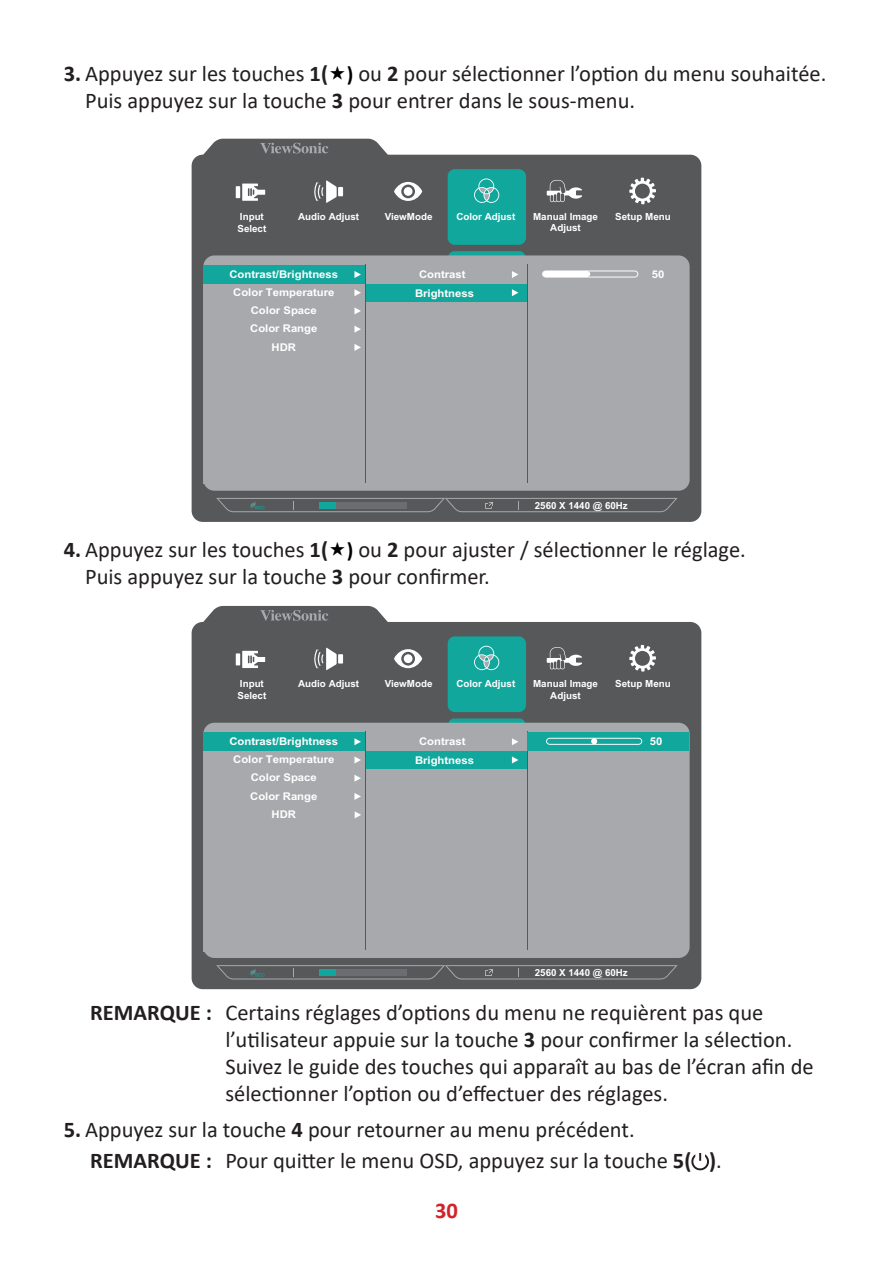
<style>
.page{position:relative;width:893px;height:1263px;background:#fff}
.page>*{position:absolute;margin:0;border:0;box-sizing:border-box;transform-origin:0 0}
.t1{font:22.5px/27px "Calibri";color:#231f20}
.t2{font:700 22.5px "Calibri";color:#d1232a}
.t3{font:700 10.65px/18.3px "Arial";color:#fff;text-align:center;scale:1.06 1}
.t4{font:700 9.75px/11.7px "Arial";color:#fff}
.s1{font-weight:700}
.s2{font-weight:700;font-size:21px;color:#000}
</style>
<div class="page">
<div style="left:192px;top:155px;width:509px;height:367px;background:#57585a;border-radius:11px"></div>
<svg style="left:449px;top:251px;width:76px;height:4px"></svg>
<div style="left:203px;top:255px;width:487px;height:236px;background:#a8a9ad;border-radius:11px"></div>
<div style="left:448px;top:169px;width:78px;height:76px;background:#12a79d;border-radius:7px"></div>
<svg style="left:354px;top:326px;width:7px;height:7px"></svg>
<svg style="left:354px;top:307px;width:7px;height:7px"></svg>
<div style="left:366px;top:284px;width:161px;height:18px;background:#12a79d"></div>
<svg style="left:354px;top:289px;width:7px;height:7px"></svg>
<div style="left:203px;top:265px;width:162px;height:19px;background:#12a79d"></div>
<svg style="left:354px;top:271px;width:7px;height:7px"></svg>
<svg style="left:512px;top:271px;width:6px;height:7px"></svg>
<svg style="left:512px;top:289px;width:6px;height:7px"></svg>
<div style="left:203px;top:466px;width:162px;height:18px;background:#a8a9ad"></div>
<hr style="left:527px;top:264px;width:1px;height:219px;background:#57585a">
<hr style="left:365px;top:264px;width:1px;height:219px;background:#57585a">
<svg style="left:216px;top:498px;width:462px;height:14px"></svg>
<svg style="left:198px;top:139px;width:195px;height:17px"></svg>
<svg style="left:542px;top:270px;width:96px;height:8px"></svg>
<div style="left:543px;top:271px;width:47px;height:6px;background:#fff;border-radius:3px"></div>
<svg style="left:354px;top:344px;width:7px;height:7px"></svg>
<svg style="left:629px;top:178px;width:27px;height:26px"></svg>
<svg style="left:474px;top:178px;width:25px;height:25px"></svg>
<svg style="left:394px;top:182px;width:28px;height:19px"></svg>
<div style="left:404px;top:187px;width:8px;height:9px;background:#fff;border-radius:50%"></div>
<svg style="left:547px;top:180px;width:35px;height:22px"></svg>
<hr style="left:236px;top:186px;width:4px;height:12px;background:#fff">
<svg style="left:242px;top:184px;width:23px;height:17px"></svg>
<div style="left:338px;top:187px;width:5px;height:9px;background:#fff"></div>
<svg style="left:314px;top:180px;width:23px;height:23px"></svg>
<div style="left:192px;top:622px;width:509px;height:367px;background:#57585a;border-radius:11px"></div>
<svg style="left:448px;top:718px;width:78px;height:5px"></svg>
<div style="left:203px;top:723px;width:487px;height:235px;background:#a8a9ad;border-radius:11px"></div>
<div style="left:448px;top:636px;width:78px;height:76px;background:#12a79d;border-radius:7px"></div>
<svg style="left:354px;top:793px;width:7px;height:7px"></svg>
<svg style="left:354px;top:775px;width:7px;height:7px"></svg>
<div style="left:366px;top:751px;width:161px;height:18px;background:#12a79d"></div>
<svg style="left:354px;top:756px;width:7px;height:7px"></svg>
<div style="left:203px;top:733px;width:162px;height:18px;background:#12a79d"></div>
<svg style="left:354px;top:738px;width:7px;height:7px"></svg>
<svg style="left:512px;top:738px;width:6px;height:7px"></svg>
<svg style="left:512px;top:756px;width:6px;height:7px"></svg>
<div style="left:203px;top:933px;width:162px;height:18px;background:#a8a9ad"></div>
<hr style="left:527px;top:731px;width:1px;height:219px;background:#57585a">
<hr style="left:365px;top:731px;width:1px;height:219px;background:#57585a">
<svg style="left:216px;top:965px;width:462px;height:14px"></svg>
<svg style="left:198px;top:606px;width:190px;height:17px"></svg>
<div style="left:528px;top:733px;width:161px;height:18px;background:#12a79d"></div>
<svg style="left:546px;top:738px;width:96px;height:7px"></svg>
<svg style="left:355px;top:811px;width:6px;height:7px"></svg>
<svg style="left:629px;top:645px;width:27px;height:26px"></svg>
<svg style="left:474px;top:646px;width:25px;height:24px"></svg>
<svg style="left:394px;top:649px;width:28px;height:19px"></svg>
<div style="left:404px;top:654px;width:8px;height:9px;background:#fff;border-radius:50%"></div>
<svg style="left:547px;top:647px;width:35px;height:22px"></svg>
<hr style="left:236px;top:653px;width:4px;height:12px;background:#fff">
<svg style="left:242px;top:651px;width:23px;height:17px"></svg>
<div style="left:338px;top:654px;width:5px;height:9px;background:#fff"></div>
<svg style="left:314px;top:647px;width:23px;height:23px"></svg>
<svg style="left:691px;top:1153px;width:18px;height:17px"></svg>
<p class="t1" style="left:85px;top:59px;width:743px;text-indent:-21px"><span class="s1">3.</span> Appuyez sur les touches <span class="s1">1(</span> <span class="s2">)</span> ou <span class="s1">2</span> pour sélectionner l’option du menu souhaitée.<br>Puis appuyez sur la touche <span class="s1">3</span> pour entrer dans le sous-menu.</p>
<p class="t4" style="left:237px;top:211px;width:30px">Input<br>Select</p>
<p class="t4" style="left:298px;top:211px;width:63px">Audio Adjust</p>
<p class="t3" style="left:229px;top:265px;width:104px">Contrast/Brightness<br>Color Temperature<br>Color Space<br>Color Range<br>HDR</p>
<p class="t4" style="left:385px;top:211px;width:49px">ViewMode</p>
<p class="t4" style="left:456px;top:211px;width:60px">Color Adjust</p>
<p class="t4" style="left:533px;top:210px;width:66px">Manual Image</p>
<p class="t4" style="left:615px;top:211px;width:57px">Setup Menu</p>
<p class="t4" style="left:550px;top:222px;width:32px">Adjust</p>
<p class="t3" style="left:415px;top:264px;width:57px;line-height:19.2px">Contrast<br>Brightness</p>
<p class="t3" style="left:652px;top:265px;width:13px">50</p>
<p class="t4" style="left:535px;top:499px;width:94px">2560 X 1440 @ 60Hz</p>
<p class="t1" style="left:85px;top:536px;width:662px;text-indent:-21px"><span class="s1">4.</span> Appuyez sur les touches <span class="s1">1(</span> <span class="s2">)</span> ou <span class="s1">2</span> pour ajuster / sélectionner le réglage.<br>Puis appuyez sur la touche <span class="s1">3</span> pour confirmer.</p>
<p class="t4" style="left:237px;top:678px;width:30px">Input<br>Select</p>
<p class="t4" style="left:298px;top:678px;width:63px">Audio Adjust</p>
<p class="t3" style="left:229px;top:732px;width:104px">Contrast/Brightness<br>Color Temperature<br>Color Space<br>Color Range<br>HDR</p>
<p class="t4" style="left:385px;top:678px;width:49px">ViewMode</p>
<p class="t4" style="left:456px;top:678px;width:60px">Color Adjust</p>
<p class="t4" style="left:533px;top:678px;width:66px">Manual Image</p>
<p class="t4" style="left:615px;top:678px;width:57px">Setup Menu</p>
<p class="t4" style="left:550px;top:689px;width:32px">Adjust</p>
<p class="t3" style="left:415px;top:732px;width:57px;line-height:19.2px">Contrast<br>Brightness</p>
<p class="t3" style="left:650px;top:732px;width:13px">50</p>
<p class="t4" style="left:535px;top:967px;width:94px">2560 X 1440 @ 60Hz</p>
<p class="t1" style="left:225px;top:999px;width:590px;text-indent:-135px"><span class="s1">REMARQUE :</span> Certains réglages d’options du menu ne requièrent pas que l’utilisateur appuie sur la touche <span class="s1">3</span> pour confirmer la sélection.<br>Suivez le guide des touches qui apparaît au bas de l’écran afin de sélectionner l’option ou d’effectuer des réglages.</p>
<p class="t1" style="left:90px;top:1113px;width:633px;line-height:31.2px;text-indent:-26px"><span class="s1">5.</span> Appuyez sur la touche <span class="s1">4</span> pour retourner au menu précédent.<br><span class="s1">REMARQUE :</span> Pour quitter le menu OSD, appuyez sur la touche <span class="s1">5( )</span>.</p>
<p class="t2" style="left:435px;top:1194px;width:24px">30</p>
</div>
